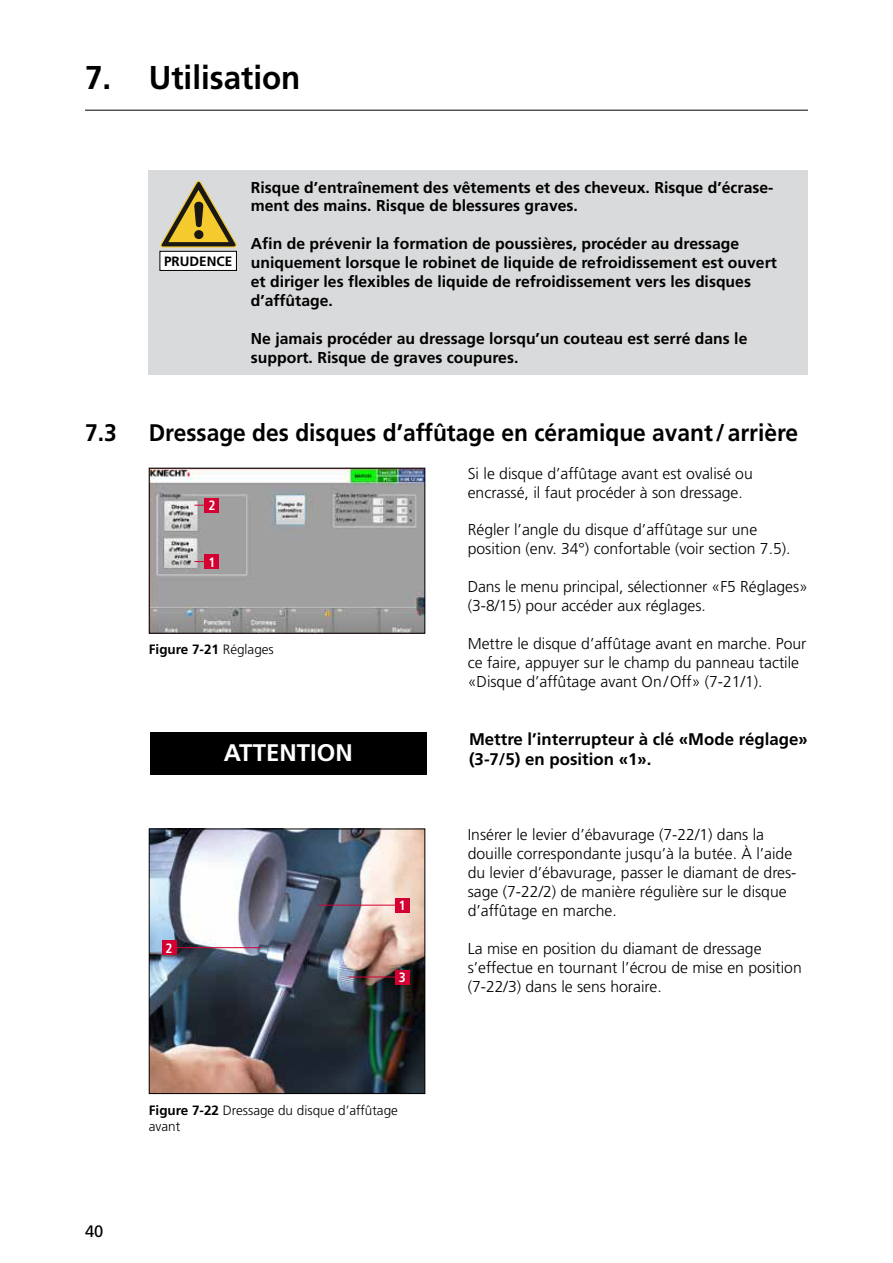
<style>
.page{position:relative;width:893px;height:1263px;background:#fff}
.page>*{position:absolute;margin:0;border:0;box-sizing:border-box;transform-origin:0 0}
.t1{font:700 33px "Frutiger LT";color:#000;scale:.95 1}
.t2{font:700 24px "Frutiger LT";color:#000;scale:.95 1}
.t3{font:700 24px "Frutiger LT";color:#fff}
.t4{font:700 16.8px/20.2px "Frutiger LT";color:#000}
.t5{font:16.5px "Frutiger LT";color:#000}
.t6{font:300 15.75px/18.9px "Frutiger LT";color:#000}
.t7{font:700 15.75px/18.9px "Frutiger LT";color:#000}
.t8{font:300 13.5px/16.2px "Frutiger LT";color:#000}
.t9{font:700 13.5px "Frutiger LT";color:#000}
.t10{font:700 condensed 13.5px "Frutiger LT";color:#fff}
.s1{font-weight:300}
.s2{font-weight:700}
</style>
<div class="page">
<img style="left:151px;top:470px;width:272px;height:162px">
<div style="left:149px;top:468px;width:276px;height:166px;border:1px solid #000"></div>
<img style="left:151px;top:830px;width:272px;height:262px">
<div style="left:149px;top:828px;width:276px;height:266px;border:1px solid #000"></div>
<hr style="left:85px;top:110px;width:723px;height:1px;background:#000">
<div style="left:149px;top:170px;width:659px;height:204px;background:#d9dadb"></div>
<div style="left:160px;top:251px;width:76px;height:19px;background:#fff"></div>
<div style="left:159px;top:251px;width:78px;height:20px;border:1px solid #000"></div>
<svg style="left:160px;top:181px;width:77px;height:67px"></svg>
<div style="left:150px;top:732px;width:276px;height:42px;background:#000"></div>
<div style="left:205px;top:554px;width:14px;height:15px;background:#d40032"></div>
<div style="left:205px;top:498px;width:14px;height:15px;background:#d40032"></div>
<div style="left:395px;top:898px;width:15px;height:14px;background:#d40032"></div>
<hr style="left:319px;top:905px;width:76px;height:1px;background:#d40032">
<div style="left:395px;top:969px;width:15px;height:15px;background:#d40032"></div>
<hr style="left:349px;top:977px;width:46px;height:1px;background:#d40032">
<div style="left:162px;top:940px;width:14px;height:15px;background:#d40032"></div>
<hr style="left:176px;top:947px;width:85px;height:1px;background:#d40032">
<h1 class="t1" style="left:85px;top:58px;width:228px">7. Utilisation</h1>
<p class="t9" style="left:164px;top:253px;width:70px">PRUDENCE</p>
<p class="t7" style="left:251px;top:178px;width:524px">Risque d’entraînement des vêtements et des cheveux. Risque d’écrase&shy;ment des mains. Risque de blessures graves.</p>
<p class="t7" style="left:251px;top:234px;width:528px">Afin de prévenir la formation de poussières, procéder au dressage uniquement lorsque le robinet de liquide de refroidissement est ouvert et diriger les flexibles de liquide de refroidissement vers les disques d’affûtage.</p>
<p class="t7" style="left:251px;top:329px;width:498px">Ne jamais procéder au dressage lorsqu’un couteau est serré dans le support. Risque de graves coupures.</p>
<h2 class="t2" style="left:85px;top:418px;width:35px">7.3</h2>
<h2 class="t2" style="left:149px;top:418px;width:685px">Dressage des disques d’affûtage en céramique avant/arrière</h2>
<p class="t6" style="left:468px;top:464px;width:287px">Si le disque d’affûtage avant est ovalisé ou encrassé, il faut procéder à son dressage.</p>
<p class="t6" style="left:468px;top:521px;width:324px">Régler l’angle du disque d’affûtage sur une position (env. 34°) confortable (voir section 7.5).</p>
<p class="t6" style="left:468px;top:577px;width:342px">Dans le menu principal, sélectionner «F5 Réglages» (3-8/15) pour accéder aux réglages.</p>
<p class="t6" style="left:468px;top:634px;width:340px">Mettre le disque d’affûtage avant en marche. Pour ce faire, appuyer sur le champ du panneau tactile «Disque d’affûtage avant On/Off» (7-21/1).</p>
<p class="t10" style="left:208px;top:498px;width:9px">2</p>
<p class="t10" style="left:208px;top:554px;width:9px">1</p>
<p class="t9" style="left:149px;top:642px;width:127px">Figure 7-21 <span class="s1">Réglages</span></p>
<h2 class="t3" style="left:224px;top:739px;width:130px">ATTENTION</h2>
<p class="t10" style="left:166px;top:940px;width:9px">2</p>
<p class="t10" style="left:399px;top:897px;width:9px">1</p>
<p class="t10" style="left:399px;top:969px;width:9px">3</p>
<p class="t5" style="left:85px;top:1222px;width:20px">40</p>
<p class="t8" style="left:149px;top:1102px;width:251px"><span class="s2">Figure 7-22</span> Dressage du disque d’affûtage avant</p>
<p class="t4" style="left:469px;top:729px;width:340px">Mettre l’interrupteur à clé «Mode réglage» (3-7/5) en position «1».</p>
<p class="t6" style="left:468px;top:826px;width:330px">Insérer le levier d’ébavurage (7-22/1) dans la douille correspondante jusqu’à la butée. À l’aide du levier d’ébavurage, passer le diamant de dres&shy;sage (7-22/2) de manière régulière sur le disque d’affûtage en marche.</p>
<p class="t6" style="left:468px;top:939px;width:336px">La mise en position du diamant de dressage s’effectue en tournant l’écrou de mise en position (7-22/3) dans le sens horaire.</p>
</div>
